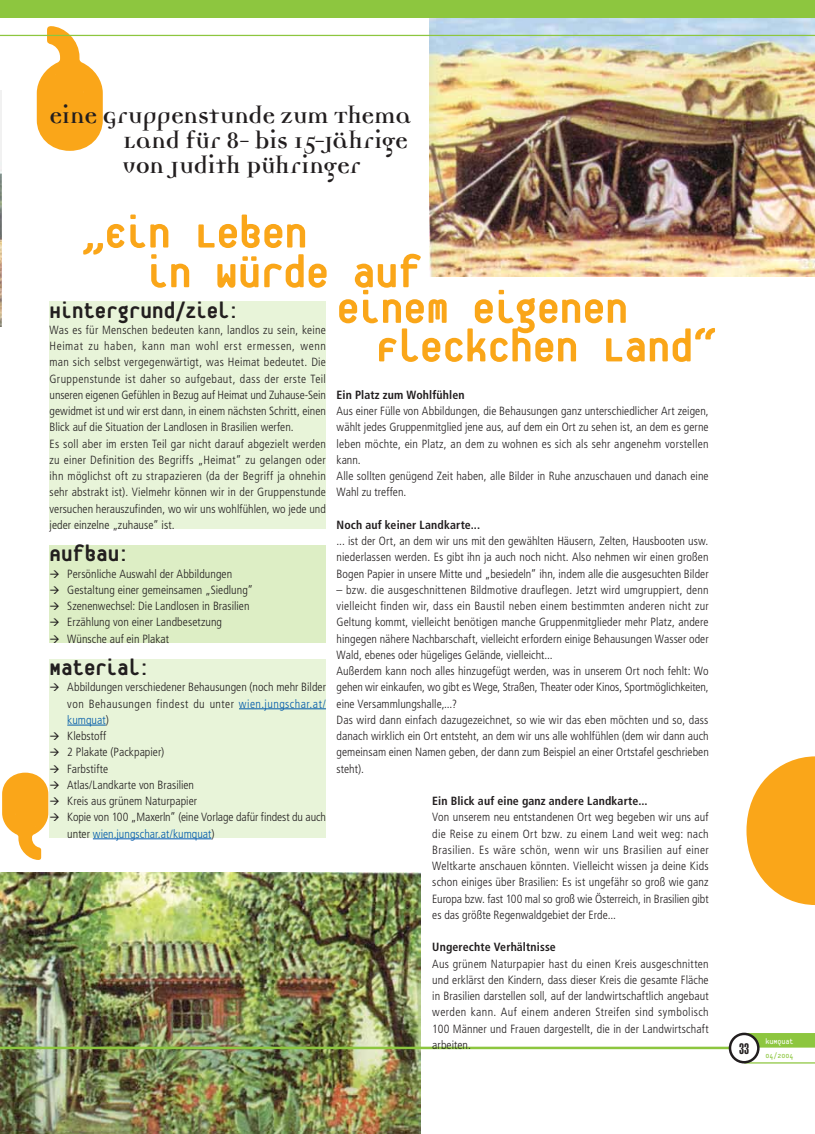
<style>
.page{position:relative;width:815px;height:1134px;background:#fff}
.page>*{position:absolute;margin:0;border:0;box-sizing:border-box;transform-origin:0 0}
.t1{font:800 50px/35.6px "Platelet";letter-spacing:-.01em;color:#faa619}
.t2{font:26.25px/25.5px "Democratica Bold Oldstyle";letter-spacing:-.005em;color:#221e1f}
.t3{font:800 25px "Platelet";letter-spacing:-.01em;color:#221e1f}
.t4{font:900 extra-condensed 15px "Helvetica";color:#221e1f}
.t5{font:300 condensed 11.88px/16.2px "Frutiger";letter-spacing:.005em;color:#221e1f}
.t6{font:700 condensed 11.88px "Frutiger";letter-spacing:.01em;color:#221e1f}
.t7{font:8.75px "Platelet";color:#fff}
.t8{font:8.75px "Platelet";color:#8dc63f}
.s1{color:#005aaa}
</style>
<div class="page">
<svg style="left:746px;top:756px;width:69px;height:149px"></svg>
<svg style="left:37px;top:26px;width:66px;height:125px"></svg>
<div style="left:50px;top:301px;width:276px;height:228px;background:#e8f4d9"></div>
<img style="left:0;top:91px;width:1px;height:235px">
<img style="left:430px;top:18px;width:385px;height:259px">
<img style="left:0;top:872px;width:420px;height:262px">
<svg style="left:2px;top:773px;width:46px;height:87px"></svg>
<div style="left:50px;top:659px;width:276px;height:179px;background:#e8f4d9"></div>
<div style="left:50px;top:545px;width:276px;height:98px;background:#ddeec5"></div>
<svg style="left:748px;top:1033px;width:67px;height:14px"></svg>
<hr style="left:744px;top:1062px;width:71px;height:1px;background:#8dc63f">
<hr style="left:0;top:35px;width:815px;height:1px;background:#8dc63f">
<hr style="left:0;top:1047px;width:732px;height:2px;background:#8dc63f">
<div style="left:0;top:0;width:815px;height:18px;background:#8dc63f"></div>
<div style="left:730px;top:1034px;width:28px;height:28px;background:#fff;border-radius:50%"></div>
<div style="left:729px;top:1033px;width:31px;height:30px;border:2px solid #221e1f;border-radius:50%"></div>
<hr style="left:239px;top:708px;width:87px;height:1px;background:#005aaa">
<hr style="left:67px;top:725px;width:39px;height:1px;background:#005aaa">
<hr style="left:93px;top:838px;width:119px;height:1px;background:#005aaa">
<h2 class="t2" style="left:50px;top:105px;width:363px">eine Gruppenstunde zum Thema</h2>
<h2 class="t2" style="left:123px;top:130px;width:287px">Land für 8- bis 15-Jährige von Judith Pühringer</h2>
<h1 class="t1" style="left:82px;top:218px;width:228px">„Ein Leben</h1>
<h1 class="t1" style="left:337px;top:257px;width:293px;text-indent:-190px">in Würde auf<br>einem eigenen</h1>
<h3 class="t3" style="left:50px;top:300px;width:191px">Hintergrund/Ziel:</h3>
<p class="t5" style="left:50px;top:322px;width:278px">Was es für Menschen bedeuten kann, landlos zu sein, keine Heimat zu haben, kann man wohl erst ermessen, wenn man sich selbst vergegenwärtigt, was Heimat bedeutet. Die Gruppenstunde ist daher so aufgebaut, dass der erste Teil unseren eigenen Gefühlen in Bezug auf Heimat und Zuhause-Sein gewidmet ist und wir erst dann, in einem nächsten Schritt, einen Blick auf die Situation der Landlosen in Brasilien werfen.<br>Es soll aber im ersten Teil gar nicht darauf abgezielt werden zu einer Definition des Begriffs „Heimat” zu gelangen oder ihn möglichst oft zu strapazieren (da der Begriff ja ohnehin sehr abstrakt ist). Vielmehr können wir in der Gruppenstunde versuchen herauszufinden, wo wir uns wohlfühlen, wo jede und jeder einzelne „zuhause” ist.</p>
<h3 class="t3" style="left:50px;top:544px;width:81px">Aufbau:</h3>
<p class="t5" style="left:50px;top:565px;width:184px">→ Persönliche Auswahl der Abbildungen</p>
<p class="t5" style="left:50px;top:582px;width:205px">→ Gestaltung einer gemeinsamen „Siedlung”</p>
<p class="t5" style="left:50px;top:598px;width:201px">→ Szenenwechsel: Die Landlosen in Brasilien</p>
<p class="t5" style="left:50px;top:614px;width:174px">→ Erzählung von einer Landbesetzung</p>
<p class="t5" style="left:50px;top:630px;width:121px">→ Wünsche auf ein Plakat</p>
<h3 class="t3" style="left:50px;top:658px;width:102px">Material:</h3>
<p class="t5" style="left:67px;top:679px;width:260px;text-align:justify;text-indent:-18px">→ Abbildungen verschiedener Behausungen (noch mehr Bilder von Behausungen findest du unter <span class="s1">wien.jungschar.at/ kumquat</span>)</p>
<p class="t5" style="left:50px;top:728px;width:58px">→ Klebstoff</p>
<p class="t5" style="left:50px;top:744px;width:116px">→ 2 Plakate (Packpapier)</p>
<p class="t5" style="left:50px;top:760px;width:60px">→ Farbstifte</p>
<p class="t5" style="left:50px;top:777px;width:146px">→ Atlas/Landkarte von Brasilien</p>
<p class="t5" style="left:50px;top:793px;width:149px">→ Kreis aus grünem Naturpapier</p>
<p class="t5" style="left:67px;top:809px;width:260px;text-indent:-18px">→ Kopie von 100 „Maxerln” (eine Vorlage dafür findest du auch unter <span class="s1">wien.jungschar.at/kumquat</span>)</p>
<h1 class="t1" style="left:375px;top:331px;width:343px">Fleckchen Land“</h1>
<p class="t6" style="left:337px;top:388px;width:129px">Ein Platz zum Wohlfühlen</p>
<p class="t5" style="left:337px;top:403px;width:374px">Aus einer Fülle von Abbildungen, die Behausungen ganz unterschiedlicher Art zeigen, wählt jedes Gruppenmitglied jene aus, auf dem ein Ort zu sehen ist, an dem es gerne leben möchte, ein Platz, an dem zu wohnen es sich als sehr angenehm vorstellen kann.<br>Alle sollten genügend Zeit haben, alle Bilder in Ruhe anzuschauen und danach eine Wahl zu treffen.</p>
<p class="t6" style="left:337px;top:518px;width:145px">Noch auf keiner Landkarte...</p>
<p class="t5" style="left:337px;top:533px;width:374px;text-align:justify">... ist der Ort, an dem wir uns mit den gewählten Häusern, Zelten, Hausbooten usw. niederlassen werden. Es gibt ihn ja auch noch nicht. Also nehmen wir einen großen Bogen Papier in unsere Mitte und „besiedeln” ihn, indem alle die ausgesuchten Bilder</p>
<p class="t5" style="left:337px;top:582px;width:374px">– bzw. die ausgeschnittenen Bildmotive drauflegen. Jetzt wird umgruppiert, denn vielleicht finden wir, dass ein Baustil neben einem bestimmten anderen nicht zur Geltung kommt, vielleicht benötigen manche Gruppenmitglieder mehr Platz, andere hingegen nähere Nachbarschaft, vielleicht erfordern einige Behausungen Wasser oder Wald, ebenes oder hügeliges Gelände, vielleicht...<br>Außerdem kann noch alles hinzugefügt werden, was in unserem Ort noch fehlt: Wo gehen wir einkaufen, wo gibt es Wege, Straßen, Theater oder Kinos, Sportmöglichkeiten, eine Versammlungshalle,...?<br>Das wird dann einfach dazugezeichnet, so wie wir das eben möchten und so, dass danach wirklich ein Ort entsteht, an dem wir uns alle wohlfühlen (dem wir dann auch gemeinsam einen Namen geben, der dann zum Beispiel an einer Ortstafel geschrieben steht).</p>
<p class="t6" style="left:432px;top:794px;width:217px">Ein Blick auf eine ganz andere Landkarte...</p>
<p class="t5" style="left:432px;top:809px;width:278px;text-align:justify">Von unserem neu entstandenen Ort weg begeben wir uns auf die Reise zu einem Ort bzw. zu einem Land weit weg: nach Brasilien. Es wäre schön, wenn wir uns Brasilien auf einer Weltkarte anschauen könnten. Vielleicht wissen ja deine Kids schon einiges über Brasilien: Es ist ungefähr so groß wie ganz Europa bzw. fast 100 mal so groß wie Österreich, in Brasilien gibt es das größte Regenwaldgebiet der Erde...</p>
<p class="t6" style="left:432px;top:940px;width:125px">Ungerechte Verhältnisse</p>
<p class="t5" style="left:432px;top:955px;width:278px;text-align:justify">Aus grünem Naturpapier hast du einen Kreis ausgeschnitten und erklärst den Kindern, dass dieser Kreis die gesamte Fläche in Brasilien darstellen soll, auf der landwirtschaftlich angebaut werden kann. Auf einem anderen Streifen sind symbolisch 100 Männer und Frauen dargestellt, die in der Landwirtschaft arbeiten.</p>
<p class="t4" style="left:739px;top:1040px;width:11px">33</p>
<p class="t7" style="left:765px;top:1038px;width:30px">kuMquat</p>
<p class="t8" style="left:765px;top:1052px;width:30px">04/2004</p>
</div>
